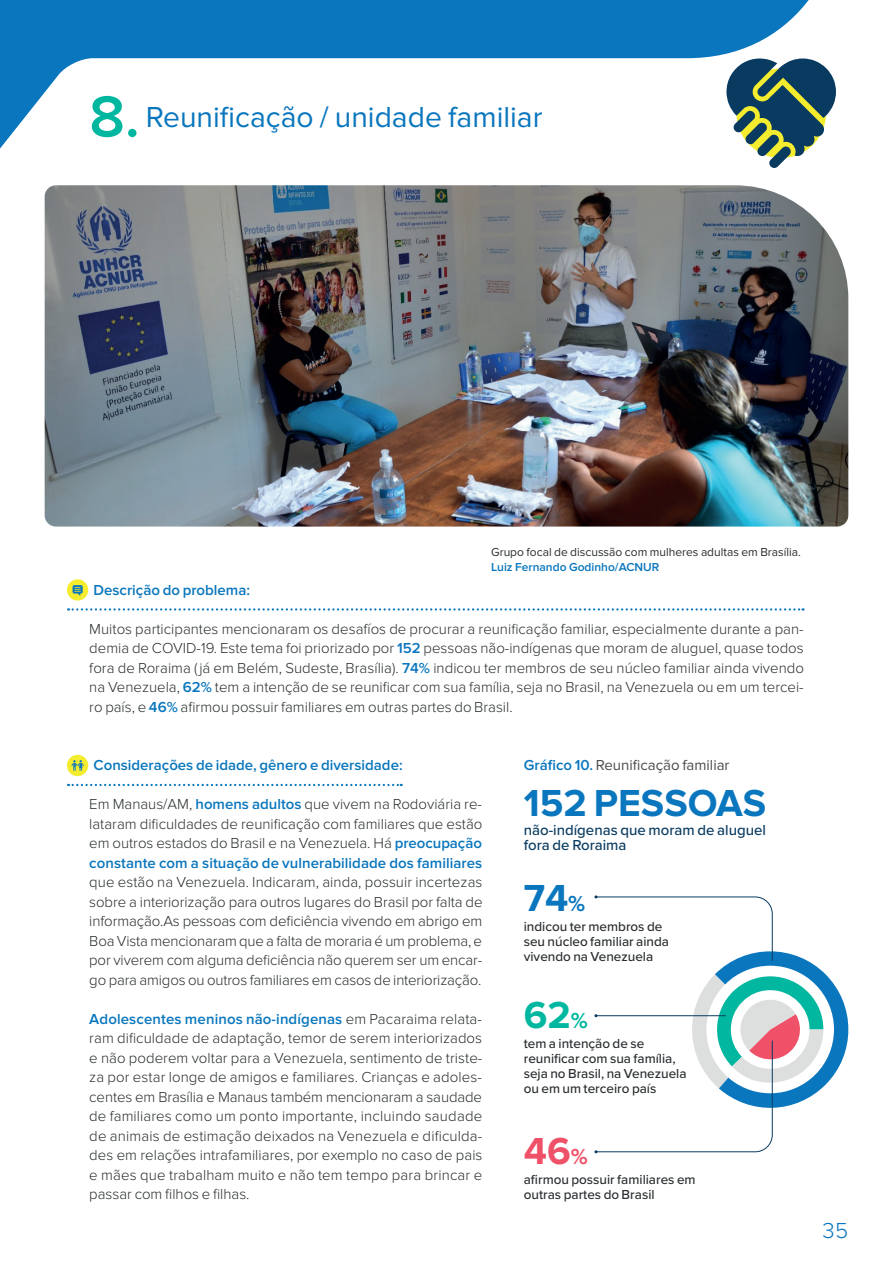
<style>
.page{position:relative;width:893px;height:1263px;background:#fff}
.page>*{position:absolute;margin:0;border:0;box-sizing:border-box;transform-origin:0 0}
.t1{font:700 39px "Proxima Nova";color:#0976bd}
.t2{font:700 39px "Proxima Nova";color:#02b79f}
.t3{font:700 39px "Proxima Nova";color:#ef5168}
.t4{font:30px "Proxima Nova";color:#0976bd}
.t5{font:300 22.5px "Proxima Nova";color:#0976bd}
.t6{font:300 15px/19.5px "Proxima Nova";color:#292d2f;text-align:justify}
.t7{font:600 15px "Proxima Nova";color:#0976bd}
.t8{font:500 15px/15px "Proxima Nova";color:#093b60}
.t9{font:15px "Proxima Nova";color:#4b4c4d}
.t10{font:500 13.5px/15px "Proxima Nova";color:#292d2f}
.t11{font:12px "Proxima Nova";color:#292d2f}
.t12{font:600 12px "Proxima Nova";color:#0976bd}
.s1{font-weight:600;font-size:60px;color:#02b79f}
.s2{font-weight:600;color:#0976bd}
.s3{font-size:22.5px}
</style>
<div class="page">
<img style="left:45px;top:370px;width:803px;height:156px">
<svg style="left:0;top:0;width:849px;height:370px"></svg>
<svg style="left:68px;top:608px;width:735px;height:3px"></svg>
<svg style="left:67px;top:579px;width:21px;height:22px"></svg>
<svg style="left:68px;top:784px;width:334px;height:2px"></svg>
<svg style="left:67px;top:755px;width:21px;height:21px"></svg>
<svg style="left:594px;top:895px;width:255px;height:258px"></svg>
<svg style="left:726px;top:58px;width:110px;height:110px"></svg>
<h2 class="t4" style="left:89px;top:100px;width:455px"><span class="s1">8.</span> Reunificação / unidade familiar</h2>
<p class="t11" style="left:491px;top:545px;width:311px">Grupo focal de discussão com mulheres adultas em Brasília.</p>
<p class="t12" style="left:491px;top:560px;width:170px">Luiz Fernando Godinho/ACNUR</p>
<p class="t7" style="left:94px;top:581px;width:158px">Descrição do problema:</p>
<p class="t6" style="left:89px;top:619px;width:716px">Muitos participantes mencionaram os desafíos de procurar a reunificação familiar, especialmente durante a pan&shy;demia de COVID-19. Este tema foi priorizado por <span class="s2">152</span> pessoas não-indígenas que moram de aluguel, quase todos fora de Roraima (já em Belém, Sudeste, Brasília). <span class="s2">74%</span> indicou ter membros de seu núcleo familiar ainda vivendo na Venezuela, <span class="s2">62%</span> tem a intenção de se reunificar com sua família, seja no Brasil, na Venezuela ou em um tercei&shy;ro país, e <span class="s2">46%</span> afirmou possuir familiares em outras partes do Brasil.</p>
<p class="t7" style="left:94px;top:757px;width:311px">Considerações de idade, gênero e diversidade:</p>
<p class="t6" style="left:89px;top:795px;width:395px">Em Manaus/AM, <span class="s2">homens adultos</span> que vivem na Rodoviária re&shy;lataram dificuldades de reunificação com familiares que estão em outros estados do Brasil e na Venezuela. Há <span class="s2">preocupação constante com a situação de vulnerabilidade dos familiares</span></p>
<p class="t6" style="left:89px;top:873px;width:395px">que estão na Venezuela. Indicaram, ainda, possuir incertezas sobre a interiorização para outros lugares do Brasil por falta de informação.As pessoas com deficiência vivendo em abrigo em Boa Vista mencionaram que a falta de moraria é um problema, e por viverem com alguma deficiência não querem ser um encar&shy;go para amigos ou outros familiares em casos de interiorização.</p>
<p class="t6" style="left:89px;top:1009px;width:395px"><span class="s2">Adolescentes meninos não-indígenas</span> em Pacaraima relata&shy;ram dificuldade de adaptação, temor de serem interiorizados e não poderem voltar para a Venezuela, sentimento de triste&shy;za por estar longe de amigos e familiares. Crianças e adoles&shy;centes em Brasília e Manaus também mencionaram a saudade de familiares como um ponto importante, incluindo saudade de animais de estimação deixados na Venezuela e dificulda&shy;des em relações intrafamiliares, por exemplo no caso de pais e mães que trabalham muito e não tem tempo para brincar e passar com filhos e filhas.</p>
<p class="t9" style="left:524px;top:757px;width:207px"><span class="s2">Gráfico 10.</span> Reunificação familiar</p>
<h1 class="t1" style="left:524px;top:780px;width:244px">152 PESSOAS</h1>
<p class="t8" style="left:524px;top:822px;width:244px">não-indígenas que moram de aluguel fora de Roraima</p>
<h1 class="t1" style="left:524px;top:875px;width:63px">74<span class="s3">%</span></h1>
<p class="t10" style="left:524px;top:918px;width:147px">indicou ter membros de seu núcleo familiar ainda vivendo na Venezuela</p>
<h1 class="t2" style="left:524px;top:992px;width:66px">62<span class="s3">%</span></h1>
<p class="t10" style="left:524px;top:1035px;width:164px">tem a intenção de se reunificar com sua família, seja no Brasil, na Venezuela ou em um terceiro país</p>
<h1 class="t3" style="left:524px;top:1129px;width:66px">46<span class="s3">%</span></h1>
<p class="t10" style="left:524px;top:1172px;width:173px">afirmou possuir familiares em outras partes do Brasil</p>
<h3 class="t5" style="left:822px;top:1218px;width:27px">35</h3>
</div>
